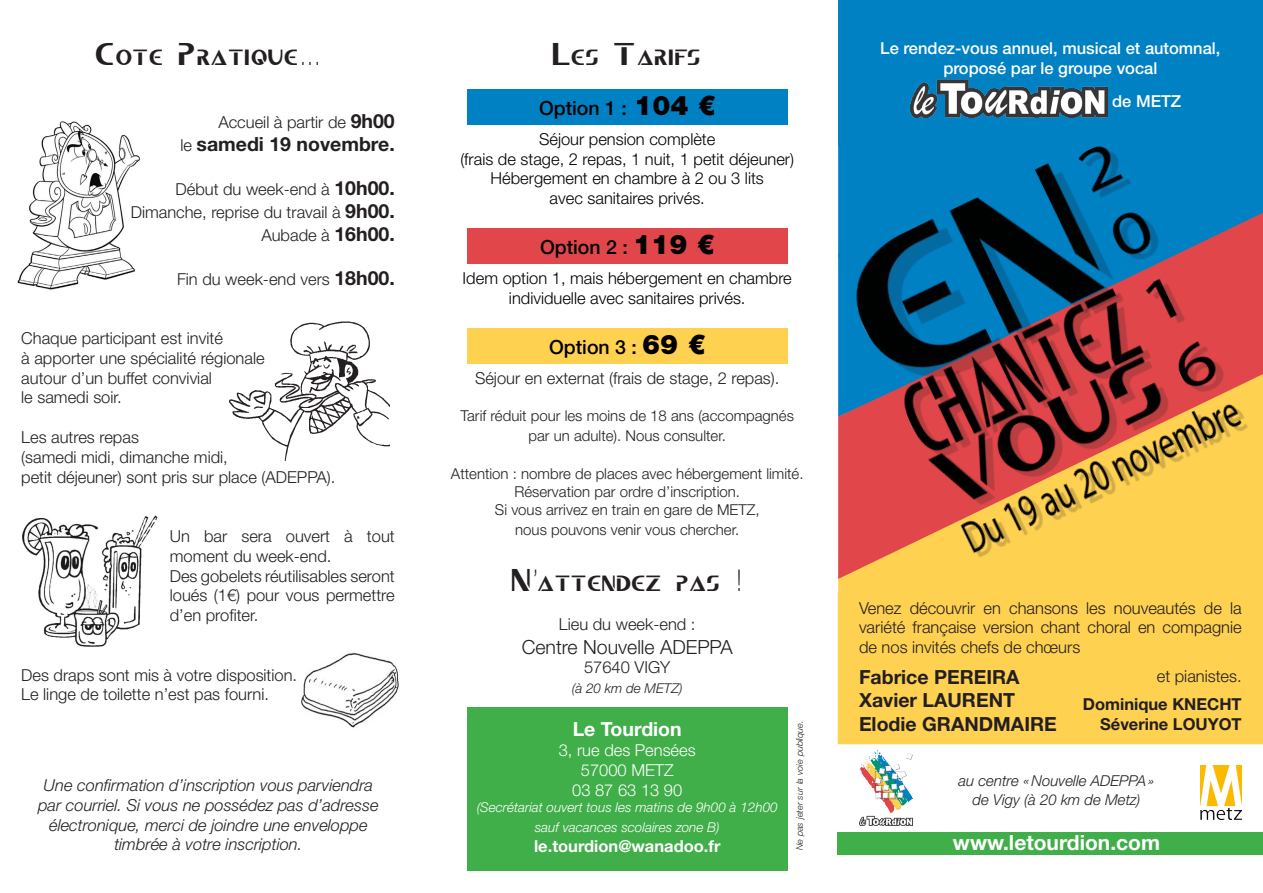
<style>
.page{position:relative;width:1263px;height:893px;background:#fff}
.page>*{position:absolute;margin:0;border:0;box-sizing:border-box;transform-origin:0 0}
.t1{font:21px "Saber";color:#231f20}
.t2{font:700 21px "Helvetica Neue LT Std";color:#fff}
.t3{font:700 19.5px "Helvetica Neue LT Std";color:#231f20}
.t4{font:500 19.5px "Helvetica Neue LT Std";color:#000}
.t5{font:300 19.5px "Helvetica Neue LT Std";color:#231f20}
.t6{font:700 19.5px "Helvetica Neue LT Std";color:#fff}
.t7{font:300 16.5px/19.8px "Helvetica Neue LT Std";color:#231f20}
.t8{font:300 16.5px/19.8px "Helvetica Neue LT Std";color:#000;text-align:center}
.t9{font:italic 300 16.5px/19.8px "Helvetica Neue LT Std";color:#231f20;text-align:center}
.t10{font:500 16.5px/19.8px "Helvetica Neue LT Std";color:#fff;text-align:center}
.t11{font:300 16.5px "Helvetica Neue LT Std";color:#fff}
.t12{font:700 16.5px "Helvetica Neue LT Std";color:#231f20}
.t13{font:700 16.5px "Helvetica Neue LT Std";color:#fff}
.t14{font:300 15px/19.8px "Helvetica Neue LT Std";color:#231f20;text-align:center}
.t15{font:italic 300 15px/19.8px "Helvetica Neue LT Std";color:#231f20;text-align:center}
.t16{font:italic 300 13.5px/19.8px "Helvetica Neue LT Std";color:#fff;text-align:center}
.t17{font:italic 300 13.5px "Helvetica Neue LT Std";color:#231f20}
.t18{font:italic 300 9px "Helvetica Neue LT Std";color:#231f20}
.s1{font-size:30px}
.s2{font-family:"Helvetica Neue LT Std";font-weight:100;font-stretch:condensed;font-size:30px}
.s3{font-weight:700;font-size:19.5px}
.s4{font-weight:300;font-size:16.5px}
.s5{font-weight:900;font-size:27px}
</style>
<div class="page">
<img style="left:230px;top:321px;width:160px;height:139px">
<img style="left:22px;top:516px;width:135px;height:131px">
<img style="left:301px;top:653px;width:98px;height:75px">
<img style="left:17px;top:121px;width:123px;height:169px">
<div style="left:467px;top:707px;width:320px;height:164px;background:#40ae49"></div>
<div style="left:838px;top:705px;width:425px;height:37px;background:#ffd151"></div>
<img style="left:859px;top:751px;width:54px;height:75px">
<img style="left:1200px;top:765px;width:42px;height:55px">
<div style="left:467px;top:89px;width:320px;height:36px;background:#0081c4"></div>
<div style="left:467px;top:229px;width:320px;height:35px;background:#e1474a"></div>
<div style="left:467px;top:328px;width:320px;height:36px;background:#ffd151"></div>
<div style="left:838px;top:0;width:179px;height:146px;background:#0081c4"></div>
<div style="left:838px;top:832px;width:425px;height:23px;background:#40ae49"></div>
<img style="left:677px;top:7px;width:586px;height:698px">
<p class="t1" style="left:96px;top:50px;width:226px"><span class="s1">C</span>OTE <span class="s1">P</span> RATIQUE<span class="s2">...</span></p>
<p class="t7" style="left:218px;top:112px;width:178px">Accueil à partir de <span class="s3">9h00</span></p>
<p class="t3" style="left:180px;top:132px;width:216px"><span class="s4">le</span> samedi 19 novembre.</p>
<p class="t7" style="left:175px;top:179px;width:221px">Début du week-end à <span class="s3">10h00.</span></p>
<p class="t7" style="left:131px;top:202px;width:266px">Dimanche, reprise du travail à <span class="s3">9h00.</span></p>
<p class="t7" style="left:261px;top:225px;width:135px">Aubade à <span class="s3">16h00.</span></p>
<p class="t7" style="left:177px;top:269px;width:219px">Fin du week-end vers <span class="s3">18h00.</span></p>
<p class="t7" style="left:21px;top:328px;width:245px">Chaque participant est invité<br>à apporter une spécialité régionale autour d’un buffet convivial<br>le samedi soir.</p>
<p class="t7" style="left:21px;top:427px;width:316px">Les autres repas<br>(samedi midi, dimanche midi,<br>petit déjeuner) sont pris sur place (ADEPPA).</p>
<p class="t7" style="left:170px;top:526px;width:226px">Un bar sera ouvert à tout moment du week-end.</p>
<p class="t7" style="left:170px;top:566px;width:226px;text-align:justify">Des gobelets réutilisables seront loués (1€) pour vous permettre d’en profiter.</p>
<p class="t7" style="left:21px;top:665px;width:277px">Des draps sont mis à votre disposition.</p>
<p class="t7" style="left:21px;top:684px;width:249px">Le linge de toilette n’est pas fourni.</p>
<p class="t9" style="left:38px;top:775px;width:342px">Une confirmation d’inscription vous parviendra par courriel. Si vous ne possédez pas d’adresse électronique, merci de joindre une enveloppe timbrée à votre inscription.</p>
<p class="t1" style="left:553px;top:50px;width:150px"><span class="s1">L</span>ES <span class="s1">T</span>ARIFS</p>
<p class="t4" style="left:539px;top:96px;width:178px">Option 1 : <span class="s5">104 €</span></p>
<p class="t8" style="left:539px;top:129px;width:178px">Séjour pension complète</p>
<p class="t8" style="left:460px;top:149px;width:335px">(frais de stage, 2 repas, 1 nuit, 1 petit déjeuner)</p>
<p class="t8" style="left:491px;top:168px;width:275px">Hébergement en chambre à 2 ou 3 lits avec sanitaires privés.</p>
<p class="t4" style="left:540px;top:235px;width:176px">Option 2 : <span class="s5">119 €</span></p>
<p class="t8" style="left:463px;top:268px;width:331px">Idem option 1, mais hébergement en chambre individuelle avec sanitaires privés.</p>
<p class="t4" style="left:549px;top:335px;width:158px">Option 3 : <span class="s5">69 €</span></p>
<p class="t7" style="left:475px;top:368px;width:306px">Séjour en externat (frais de stage, 2 repas).</p>
<p class="t14" style="left:460px;top:406px;width:335px">Tarif réduit pour les moins de 18 ans (accompagnés par un adulte). Nous consulter.</p>
<p class="t14" style="left:451px;top:463px;width:354px">Attention : nombre de places avec hébergement limité.</p>
<p class="t14" style="left:514px;top:481px;width:227px">Réservation par ordre d’inscription.</p>
<p class="t14" style="left:495px;top:499px;width:266px">Si vous arrivez en train en gare de METZ,</p>
<p class="t14" style="left:515px;top:519px;width:225px">nous pouvons venir vous chercher.</p>
<p class="t1" style="left:512px;top:575px;width:232px"><span class="s1">N</span><span class="s2">’</span>ATTENDEZ PAS <span class="s2">!</span></p>
<p class="t7" style="left:559px;top:614px;width:138px">Lieu du week-end :</p>
<p class="t5" style="left:522px;top:635px;width:212px">Centre Nouvelle ADEPPA</p>
<p class="t7" style="left:584px;top:657px;width:88px">57640 VIGY</p>
<p class="t17" style="left:572px;top:680px;width:112px">(à 20 km de METZ)</p>
<p class="t6" style="left:573px;top:717px;width:111px">Le Tourdion</p>
<p class="t11" style="left:559px;top:740px;width:138px">3, rue des Pensées</p>
<p class="t11" style="left:581px;top:760px;width:94px">57000 METZ</p>
<p class="t11" style="left:572px;top:780px;width:112px">03 87 63 13 90</p>
<p class="t16" style="left:477px;top:797px;width:302px">(Secrétariat ouvert tous les matins de 9h00 à 12h00 sauf vacances scolaires zone B)</p>
<p class="t13" style="left:534px;top:836px;width:188px">le.tourdion@wanadoo.fr</p>
<p class="t18" style="left:794px;top:850px;width:131px;rotate:-90deg">Ne pas jeter sur la voie publique.</p>
<p class="t10" style="left:880px;top:38px;width:342px">Le rendez-vous annuel, musical et automnal, proposé par le groupe vocal</p>
<p class="t10" style="left:1112px;top:91px;width:71px">de METZ</p>
<p class="t7" style="left:859px;top:597px;width:384px;text-align:justify">Venez découvrir en chansons les nouveautés de la variété française version chant choral en compagnie de nos invités chefs de chœurs</p>
<p class="t7" style="left:1157px;top:665px;width:86px">et pianistes.</p>
<p class="t12" style="left:1083px;top:694px;width:160px">Dominique KNECHT</p>
<p class="t12" style="left:1100px;top:714px;width:143px">Séverine LOUYOT</p>
<p class="t3" style="left:859px;top:665px;width:162px">Fabrice PEREIRA</p>
<p class="t3" style="left:859px;top:688px;width:158px">Xavier LAURENT</p>
<p class="t3" style="left:859px;top:711px;width:199px">Elodie GRANDMAIRE</p>
<p class="t15" style="left:958px;top:770px;width:198px">au centre «Nouvelle ADEPPA» de Vigy (à 20 km de Metz)</p>
<p class="t2" style="left:953px;top:830px;width:209px">www.letourdion.com</p>
</div>
